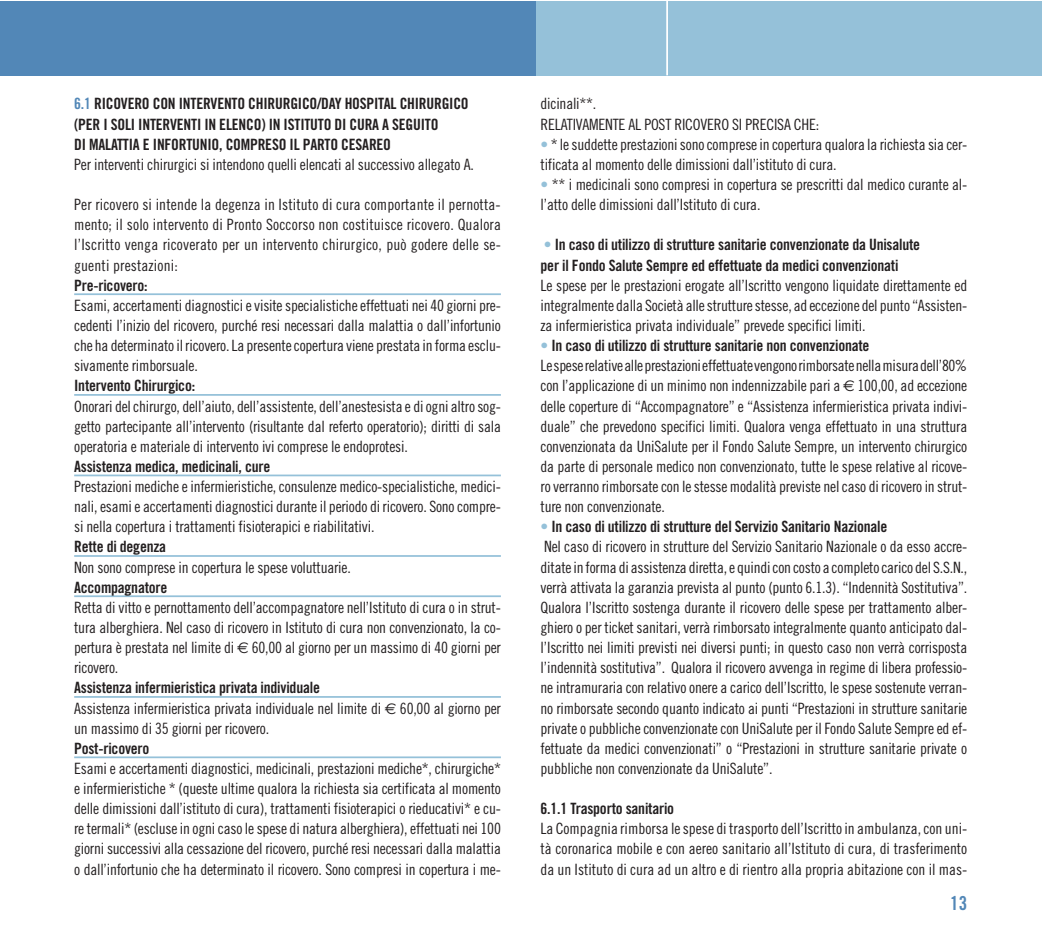
<style>
.page{position:relative;width:1042px;height:943px;background:#fff}
.page>*{position:absolute;margin:0;border:0;box-sizing:border-box;transform-origin:0 0}
.t1{font:19.25px "Trade Gothic Bold Cond Twenty";color:#5287b7}
.t2{font:15.58px/20.1px "Trade Gothic Cond Eighteen";letter-spacing:-.015em;color:#231f20;text-align:justify}
.t3{font:15.58px/20.1px "Trade Gothic Bold Cond Twenty";letter-spacing:-.015em;color:#231f20}
.s1{color:#5287b7}
.s2{font-family:"Euro Sans"}
.s3{color:#95c1d9}
.s4{font-family:"Trade Gothic Cond Eighteen";color:#95c1d9}
</style>
<div class="page">
<div style="left:536px;top:1px;width:505px;height:74px;background:#95c1d9"></div>
<hr style="left:666px;top:1px;width:2px;height:74px;background:#fff">
<div style="left:0;top:1px;width:536px;height:74px;background:#5287b7"></div>
<hr style="left:74px;top:293px;width:427px;height:2px;background:#95c1d9">
<hr style="left:74px;top:394px;width:427px;height:2px;background:#95c1d9">
<hr style="left:74px;top:474px;width:427px;height:2px;background:#95c1d9">
<hr style="left:74px;top:555px;width:427px;height:2px;background:#95c1d9">
<hr style="left:74px;top:595px;width:427px;height:2px;background:#95c1d9">
<hr style="left:74px;top:696px;width:427px;height:1px;background:#95c1d9">
<hr style="left:74px;top:756px;width:427px;height:2px;background:#95c1d9">
<p class="t3" style="left:74px;top:95px;width:396px"><span class="s1">6.1</span> RICOVERO CON INTERVENTO CHIRURGICO/DAY HOSPITAL CHIRURGICO (PER I SOLI INTERVENTI IN ELENCO) IN ISTITUTO DI CURA A SEGUITO<br>DI MALATTIA E INFORTUNIO, COMPRESO IL PARTO CESAREO</p>
<p class="t2" style="left:74px;top:155px;width:401px">Per interventi chirurgici si intendono quelli elencati al successivo allegato A.</p>
<p class="t2" style="left:74px;top:196px;width:428px">Per ricovero si intende la degenza in Istituto di cura comportante il pernotta&shy;mento; il solo intervento di Pronto Soccorso non costituisce ricovero. Qualora l’Iscritto venga ricoverato per un intervento chirurgico, può godere delle se&shy;guenti prestazioni:</p>
<p class="t3" style="left:74px;top:276px;width:75px">Pre-ricovero:</p>
<p class="t2" style="left:74px;top:296px;width:428px">Esami, accertamenti diagnostici e visite specialistiche effettuati nei 40 giorni pre&shy;cedenti l’inizio del ricovero, purché resi necessari dalla malattia o dall’infortunio che ha determinato il ricovero. La presente copertura viene prestata in forma esclu&shy;sivamente rimborsuale.</p>
<p class="t3" style="left:74px;top:377px;width:122px">Intervento Chirurgico:</p>
<p class="t2" style="left:74px;top:397px;width:428px">Onorari del chirurgo, dell’aiuto, dell’assistente, dell’anestesista e di ogni altro sog&shy;getto partecipante all’intervento (risultante dal referto operatorio); diritti di sala operatoria e materiale di intervento ivi comprese le endoprotesi.</p>
<p class="t3" style="left:74px;top:457px;width:198px">Assistenza medica, medicinali, cure</p>
<p class="t2" style="left:74px;top:477px;width:428px">Prestazioni mediche e infermieristiche, consulenze medico-specialistiche, medici&shy;nali, esami e accertamenti diagnostici durante il periodo di ricovero. Sono compre&shy;si nella copertura i trattamenti fisioterapici e riabilitativi.</p>
<p class="t3" style="left:74px;top:538px;width:93px">Rette di degenza</p>
<p class="t2" style="left:74px;top:558px;width:278px">Non sono comprese in copertura le spese voluttuarie.</p>
<p class="t3" style="left:74px;top:578px;width:95px">Accompagnatore</p>
<p class="t2" style="left:74px;top:598px;width:428px">Retta di vitto e pernottamento dell’accompagnatore nell’Istituto di cura o in strut&shy;tura alberghiera. Nel caso di ricovero in Istituto di cura non convenzionato, la co&shy;pertura è prestata nel limite di <span class="s2">€</span> 60,00 al giorno per un massimo di 40 giorni per ricovero.</p>
<p class="t3" style="left:74px;top:679px;width:247px">Assistenza infermieristica privata individuale</p>
<p class="t2" style="left:74px;top:699px;width:428px">Assistenza infermieristica privata individuale nel limite di <span class="s2">€</span> 60,00 al giorno per un massimo di 35 giorni per ricovero.</p>
<p class="t3" style="left:74px;top:739px;width:77px">Post-ricovero</p>
<p class="t2" style="left:74px;top:759px;width:428px">Esami e accertamenti diagnostici, medicinali, prestazioni mediche*, chirurgiche* e infermieristiche * (queste ultime qualora la richiesta sia certificata al momento delle dimissioni dall’istituto di cura), trattamenti fisioterapici o rieducativi* e cu&shy;re termali* (escluse in ogni caso le spese di natura alberghiera), effettuati nei 100 giorni successivi alla cessazione del ricovero, purché resi necessari dalla malattia o dall’infortunio che ha determinato il ricovero. Sono compresi in copertura i me-</p>
<p class="t2" style="left:540px;top:95px;width:280px">dicinali**.<br>RELATIVAMENTE AL POST RICOVERO SI PRECISA CHE:</p>
<p class="t2" style="left:540px;top:135px;width:428px"><span class="s3">•</span> * le suddette prestazioni sono comprese in copertura qualora la richiesta sia cer&shy;tificata al momento delle dimissioni dall’istituto di cura.</p>
<p class="t2" style="left:540px;top:176px;width:428px"><span class="s3">•</span> ** i medicinali sono compresi in copertura se prescritti dal medico curante al&shy;l’atto delle dimissioni dall’Istituto di cura.</p>
<p class="t3" style="left:540px;top:236px;width:381px"><span class="s4">•</span> In caso di utilizzo di strutture sanitarie convenzionate da Unisalute per il Fondo Salute Sempre ed effettuate da medici convenzionati</p>
<p class="t2" style="left:540px;top:276px;width:428px">Le spese per le prestazioni erogate all’Iscritto vengono liquidate direttamente ed integralmente dalla Società alle strutture stesse, ad eccezione del punto “Assisten&shy;za infermieristica privata individuale” prevede specifici limiti.</p>
<p class="t3" style="left:540px;top:337px;width:330px"><span class="s4">•</span> In caso di utilizzo di strutture sanitarie non convenzionate</p>
<p class="t2" style="left:540px;top:357px;width:428px">Le spese relative alle prestazioni effettuate vengono rimborsate nella misura dell’80% con l’applicazione di un minimo non indennizzabile pari a <span class="s2">€</span> 100,00, ad eccezione delle coperture di “Accompagnatore” e “Assistenza infermieristica privata indivi&shy;duale” che prevedono specifici limiti. Qualora venga effettuato in una struttura convenzionata da UniSalute per il Fondo Salute Sempre, un intervento chirurgico da parte di personale medico non convenzionato, tutte le spese relative al ricove&shy;ro verranno rimborsate con le stesse modalità previste nel caso di ricovero in strut&shy;ture non convenzionate.</p>
<p class="t3" style="left:540px;top:518px;width:348px"><span class="s4">•</span> In caso di utilizzo di strutture del Servizio Sanitario Nazionale</p>
<p class="t2" style="left:540px;top:538px;width:428px">Nel caso di ricovero in strutture del Servizio Sanitario Nazionale o da esso accre&shy;ditate in forma di assistenza diretta, e quindi con costo a completo carico del S.S.N., verrà attivata la garanzia prevista al punto (punto 6.1.3). “Indennità Sostitutiva”.<br>Qualora l’Iscritto sostenga durante il ricovero delle spese per trattamento alber&shy;ghiero o per ticket sanitari, verrà rimborsato integralmente quanto anticipato dal&shy;l’Iscritto nei limiti previsti nei diversi punti; in questo caso non verrà corrisposta l’indennità sostitutiva”. Qualora il ricovero avvenga in regime di libera professio&shy;ne intramuraria con relativo onere a carico dell’Iscritto, le spese sostenute verran&shy;no rimborsate secondo quanto indicato ai punti “Prestazioni in strutture sanitarie private o pubbliche convenzionate con UniSalute per il Fondo Salute Sempre ed ef&shy;fettuate da medici convenzionati” o “Prestazioni in strutture sanitarie private o pubbliche non convenzionate da UniSalute”.</p>
<p class="t3" style="left:540px;top:799px;width:135px">6.1.1 Trasporto sanitario</p>
<p class="t2" style="left:540px;top:820px;width:428px">La Compagnia rimborsa le spese di trasporto dell’Iscritto in ambulanza, con uni&shy;tà coronarica mobile e con aereo sanitario all’Istituto di cura, di trasferimento da un Istituto di cura ad un altro e di rientro alla propria abitazione con il mas-</p>
<p class="t1" style="left:950px;top:895px;width:19px">13</p>
</div>
